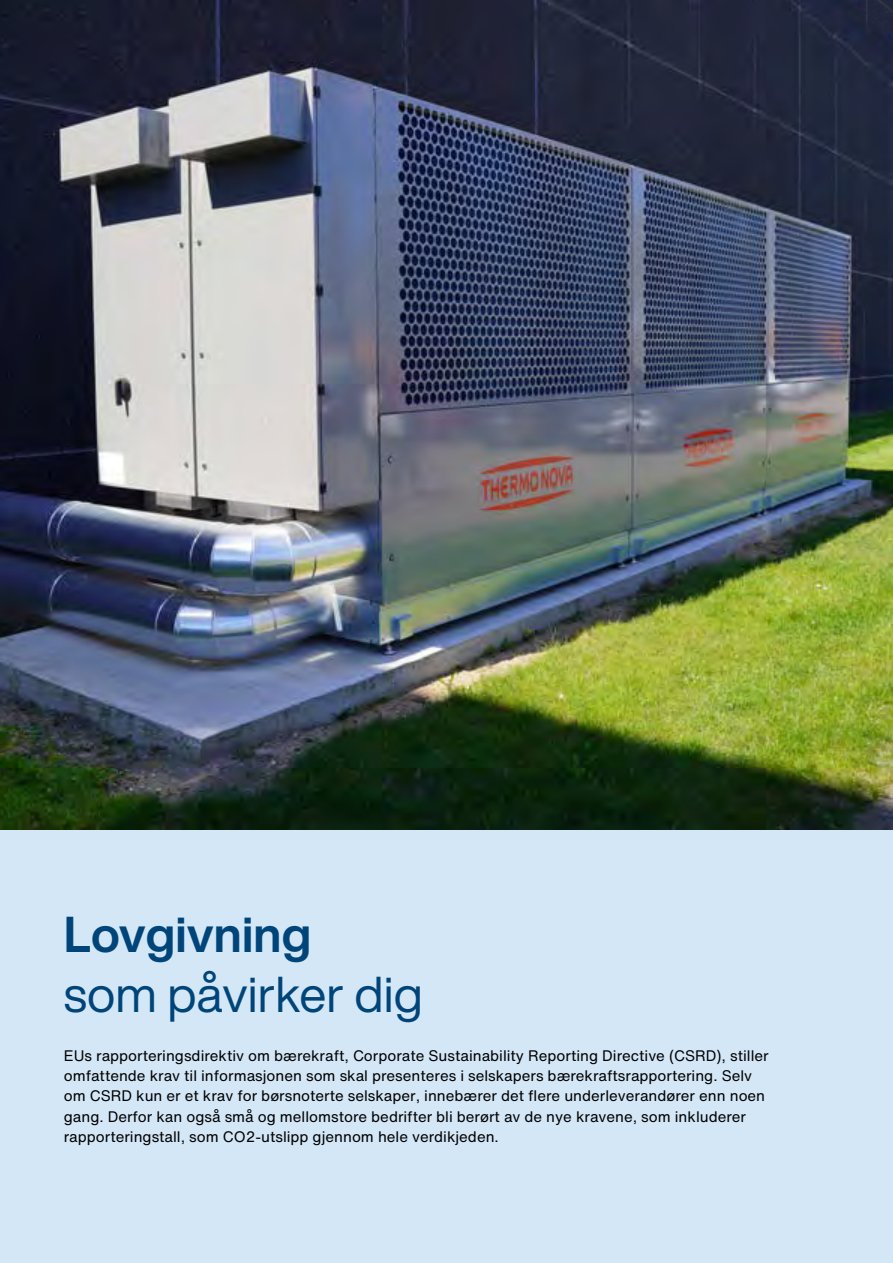
<style>
.page{position:relative;width:893px;height:1263px;background:#fff}
.page>*{position:absolute;margin:0;border:0;box-sizing:border-box;transform-origin:0 0}
.t1{font:49.5px "Helvetica Now Display";letter-spacing:.005em;color:#004579}
.t2{font:700 49.5px "Helvetica Now Display";letter-spacing:.005em;color:#004579}
.t3{font:15px/20.2px "Helvetica Now Text";color:#000}
</style>
<div class="page">
<div style="left:0;top:823px;width:893px;height:440px;background:#d4e7f7"></div>
<img style="left:0;top:0;width:893px;height:829px">
<img style="left:862px;top:0;width:31px;height:32px">
<h1 class="t2" style="left:64px;top:901px;width:249px">Lovgivning</h1>
<h1 class="t1" style="left:64px;top:960px;width:361px">som påvirker dig</h1>
<p class="t3" style="left:64px;top:1045px;width:706px">EUs rapporteringsdirektiv om bærekraft, Corporate Sustainability Reporting Directive (CSRD), stiller omfattende krav til informasjonen som skal presenteres i selskapers bærekraftsrapportering. Selv om CSRD kun er et krav for børsnoterte selskaper, innebærer det flere underleverandører enn noen gang. Derfor kan også små og mellomstore bedrifter bli berørt av de nye kravene, som inkluderer rapporteringstall, som CO2-utslipp gjennom hele verdikjeden.</p>
</div>
